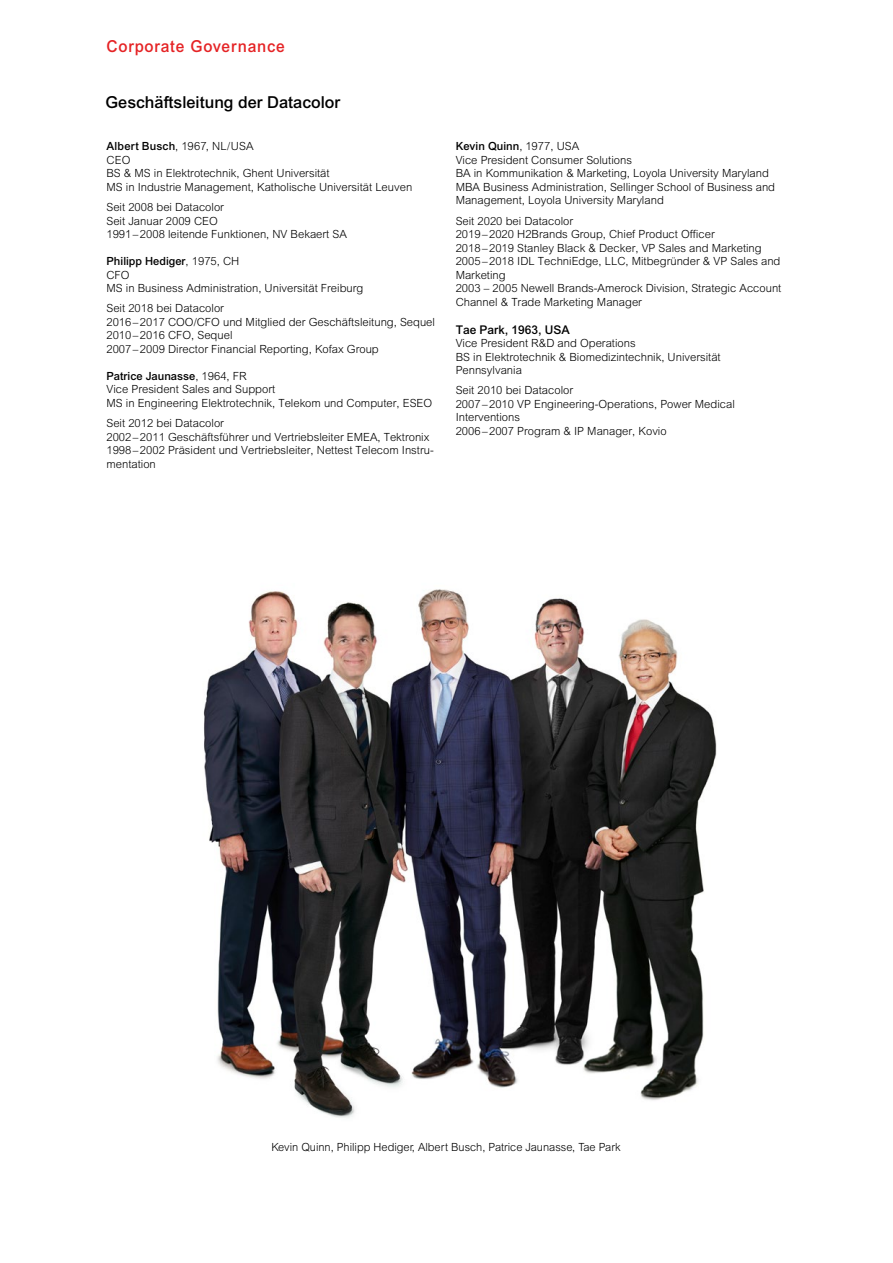
<style>
.page{position:relative;width:893px;height:1263px;background:#fff}
.page>*{position:absolute;margin:0;border:0;box-sizing:border-box;transform-origin:0 0}
.t1{font:500 16.5px "Arial MT Std";color:#000}
.t2{font:500 16.5px "Arial MT Std";letter-spacing:.05em;color:#e52325;scale:.95 1}
.t3{font:500 12px "Arial MT Std";color:#000}
.t4{font:300 11.25px/13.5px "Arial MT Std";color:#000}
.s1{font-weight:500}
</style>
<div class="page">
<img style="left:203px;top:589px;width:514px;height:529px">
<h1 class="t2" style="left:106px;top:37px;width:189px">Corporate Governance</h1>
<h1 class="t1" style="left:105px;top:93px;width:236px">Geschäftsleitung der Datacolor</h1>
<p class="t4" style="left:106px;top:140px;width:307px"><span class="s1">Albert Busch</span>, 1967, NL/USA<br>CEO<br>BS &amp; MS in Elektrotechnik, Ghent Universität<br>MS in Industrie Management, Katholische Universität Leuven</p>
<p class="t4" style="left:106px;top:200px;width:242px">Seit 2008 bei Datacolor<br>Seit Januar 2009 CEO<br>1991–2008 leitende Funktionen, NV Bekaert SA</p>
<p class="t4" style="left:106px;top:254px;width:258px"><span class="s1">Philipp Hediger</span>, 1975, CH<br>CFO<br>MS in Business Administration, Universität Freiburg</p>
<p class="t4" style="left:106px;top:302px;width:330px">Seit 2018 bei Datacolor<br>2016–2017 COO/CFO und Mitglied der Geschäftsleitung, Sequel 2010–2016 CFO, Sequel<br>2007–2009 Director Financial Reporting, Kofax Group</p>
<p class="t4" style="left:106px;top:369px;width:327px"><span class="s1">Patrice Jaunasse</span>, 1964, FR<br>Vice President Sales and Support<br>MS in Engineering Elektrotechnik, Telekom und Computer, ESEO</p>
<p class="t4" style="left:106px;top:416px;width:329px">Seit 2012 bei Datacolor<br>2002–2011 Geschäftsführer und Vertriebsleiter EMEA, Tektronix 1998–2002 Präsident und Vertriebsleiter, Nettest Telecom Instru&shy;mentation</p>
<p class="t4" style="left:456px;top:140px;width:321px"><span class="s1">Kevin Quinn</span>, 1977, USA<br>Vice President Consumer Solutions<br>BA in Kommunikation &amp; Marketing, Loyola University Maryland MBA Business Administration, Sellinger School of Business and Management, Loyola University Maryland</p>
<p class="t4" style="left:456px;top:214px;width:327px">Seit 2020 bei Datacolor<br>2019–2020 H2Brands Group, Chief Product Officer<br>2018–2019 Stanley Black &amp; Decker, VP Sales and Marketing 2005–2018 IDL TechniEdge, LLC, Mitbegründer &amp; VP Sales and Marketing<br>2003 – 2005 Newell Brands-Amerock Division, Strategic Account Channel &amp; Trade Marketing Manager</p>
<p class="t3" style="left:456px;top:322px;width:116px">Tae Park, 1963, USA</p>
<p class="t4" style="left:456px;top:336px;width:267px">Vice President R&amp;D and Operations<br>BS in Elektrotechnik &amp; Biomedizintechnik, Universität<br>Pennsylvania</p>
<p class="t4" style="left:456px;top:384px;width:281px">Seit 2010 bei Datacolor<br>2007–2010 VP Engineering-Operations, Power Medical<br>Interventions<br>2006–2007 Program &amp; IP Manager, Kovio</p>
<p class="t4" style="left:272px;top:1140px;width:351px">Kevin Quinn, Philipp Hediger, Albert Busch, Patrice Jaunasse, Tae Park</p>
</div>
